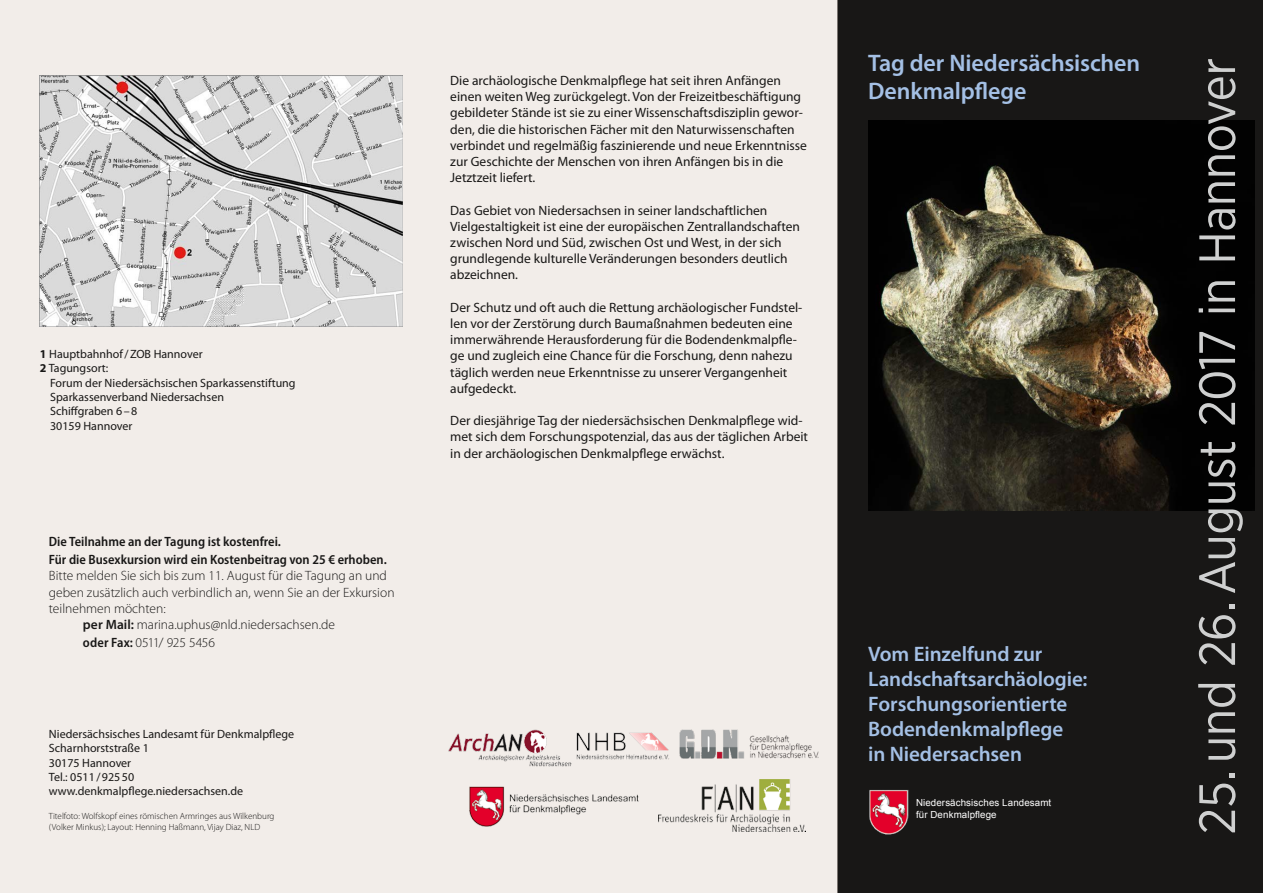
<style>
.page{position:relative;width:1263px;height:893px;background:#fff}
.page>*{position:absolute;margin:0;border:0;box-sizing:border-box;transform-origin:0 0}
.t1{font:51px "Gotham Narrow";letter-spacing:-.01em;color:#cfd0d0}
.t2{font:600 24px/28.8px "Myriad Pro";letter-spacing:-.005em;color:#a4c0e5}
.t3{font:600 21px/25.2px "Myriad Pro";letter-spacing:-.005em;color:#a4c0e5}
.t4{font:13.5px/16.2px "Myriad Pro";color:#181716}
.t5{font:300 13.5px "Myriad Pro";color:#181716}
.t6{font:600 semi-condensed 13.5px/18px "Myriad Pro";color:#181716}
.t7{font:300 13.5px "Myriad Pro";letter-spacing:-.02em;color:#181716}
.t8{font:12px/14.4px "Myriad Pro";color:#181716}
.t9{font:9.75px/11.7px "Arial";letter-spacing:.01em;color:#fff}
.t10{font:300 9px/10.8px "Myriad Pro";color:#181716}
.s1{font-weight:700}
.s2{font-weight:600}
.s3{font-weight:600;font-stretch:semi-condensed}
</style>
<div class="page">
<div style="left:838px;top:0;width:425px;height:893px;background:#181716"></div>
<img style="left:868px;top:121px;width:386px;height:390px">
<div style="left:0;top:0;width:838px;height:893px;background:#f2ede9"></div>
<img style="left:679px;top:729px;width:140px;height:30px">
<img style="left:658px;top:779px;width:148px;height:52px">
<img style="left:448px;top:729px;width:124px;height:38px">
<img style="left:869px;top:790px;width:39px;height:45px">
<img style="left:576px;top:732px;width:93px;height:28px">
<img style="left:469px;top:786px;width:170px;height:41px">
<img style="left:40px;top:76px;width:362px;height:251px">
<p class="t8" style="left:40px;top:346px;width:164px"><span class="s1">1</span> Hauptbahnhof/ZOB Hannover<br><span class="s1">2</span> Tagungsort:</p>
<p class="t8" style="left:50px;top:375px;width:247px">Forum der Niedersächsischen Sparkassenstiftung<br>Sparkassenverband Niedersachsen<br>Schiffgraben 6–8<br>30159 Hannover</p>
<p class="t6" style="left:49px;top:532px;width:339px">Die Teilnahme an der Tagung ist kostenfrei.<br>Für die Busexkursion wird ein Kostenbeitrag von 25 € erhoben.</p>
<p class="t5" style="left:49px;top:568px;width:340px">Bitte melden Sie sich bis zum 11. August für die Tagung an und</p>
<p class="t5" style="left:49px;top:584px;width:347px">geben zusätzlich auch verbindlich an, wenn Sie an der Exkursion</p>
<p class="t5" style="left:49px;top:600px;width:118px">teilnehmen möchten:</p>
<p class="t5" style="left:83px;top:616px;width:254px"><span class="s2">per Mail:</span> marina.uphus@nld.niedersachsen.de</p>
<p class="t7" style="left:83px;top:634px;width:134px"><span class="s3">oder Fax:</span> 0511/ 925 5456</p>
<p class="t8" style="left:49px;top:726px;width:247px">Niedersächsisches Landesamt für Denkmalpflege<br>Scharnhorststraße 1<br>30175 Hannover<br>Tel.: 0511/92550 www.denkmalpflege.niedersachsen.de</p>
<p class="t10" style="left:49px;top:811px;width:227px">Titelfoto: Wolfskopf eines römischen Armringes aus Wilkenburg (Volker Minkus); Layout: Henning Haßmann, Vijay Diaz, NLD</p>
<p class="t4" style="left:450px;top:72px;width:358px">Die archäologische Denkmalpflege hat seit ihren Anfängen einen weiten Weg zurückgelegt. Von der Freizeitbeschäftigung gebildeter Stände ist sie zu einer Wissenschaftsdisziplin gewor&shy;den, die die historischen Fächer mit den Naturwissenschaften verbindet und regelmäßig faszinierende und neue Erkenntnisse zur Geschichte der Menschen von ihren Anfängen bis in die Jetztzeit liefert.</p>
<p class="t4" style="left:450px;top:202px;width:351px">Das Gebiet von Niedersachsen in seiner landschaftlichen Vielgestaltigkeit ist eine der europäischen Zentrallandschaften zwischen Nord und Süd, zwischen Ost und West, in der sich grundlegende kulturelle Veränderungen besonders deutlich abzeichnen.</p>
<p class="t4" style="left:450px;top:299px;width:354px">Der Schutz und oft auch die Rettung archäologischer Fundstel&shy;len vor der Zerstörung durch Baumaßnahmen bedeuten eine immerwährende Herausforderung für die Bodendenkmalpfle&shy;ge und zugleich eine Chance für die Forschung, denn nahezu täglich werden neue Erkenntnisse zu unserer Vergangenheit aufgedeckt.</p>
<p class="t4" style="left:450px;top:412px;width:359px">Der diesjährige Tag der niedersächsischen Denkmalpflege wid&shy;met sich dem Forschungspotenzial, das aus der täglichen Arbeit in der archäologischen Denkmalpflege erwächst.</p>
<h2 class="t2" style="left:868px;top:48px;width:273px">Tag der Niedersächsischen<br>Denkmalpflege</h2>
<h3 class="t3" style="left:868px;top:640px;width:221px">Vom Einzelfund zur<br>Landschaftsarchäologie:<br>Forschungsorientierte<br>Bodendenkmalpflege<br>in Niedersachsen</h3>
<p class="t9" style="left:916px;top:797px;width:137px">Niedersächsisches Landesamt für Denkmalpflege</p>
<h1 class="t1" style="left:1185px;top:834px;width:778px;rotate:-90deg">25. und 26. August 2017 in Hannover</h1>
</div>
